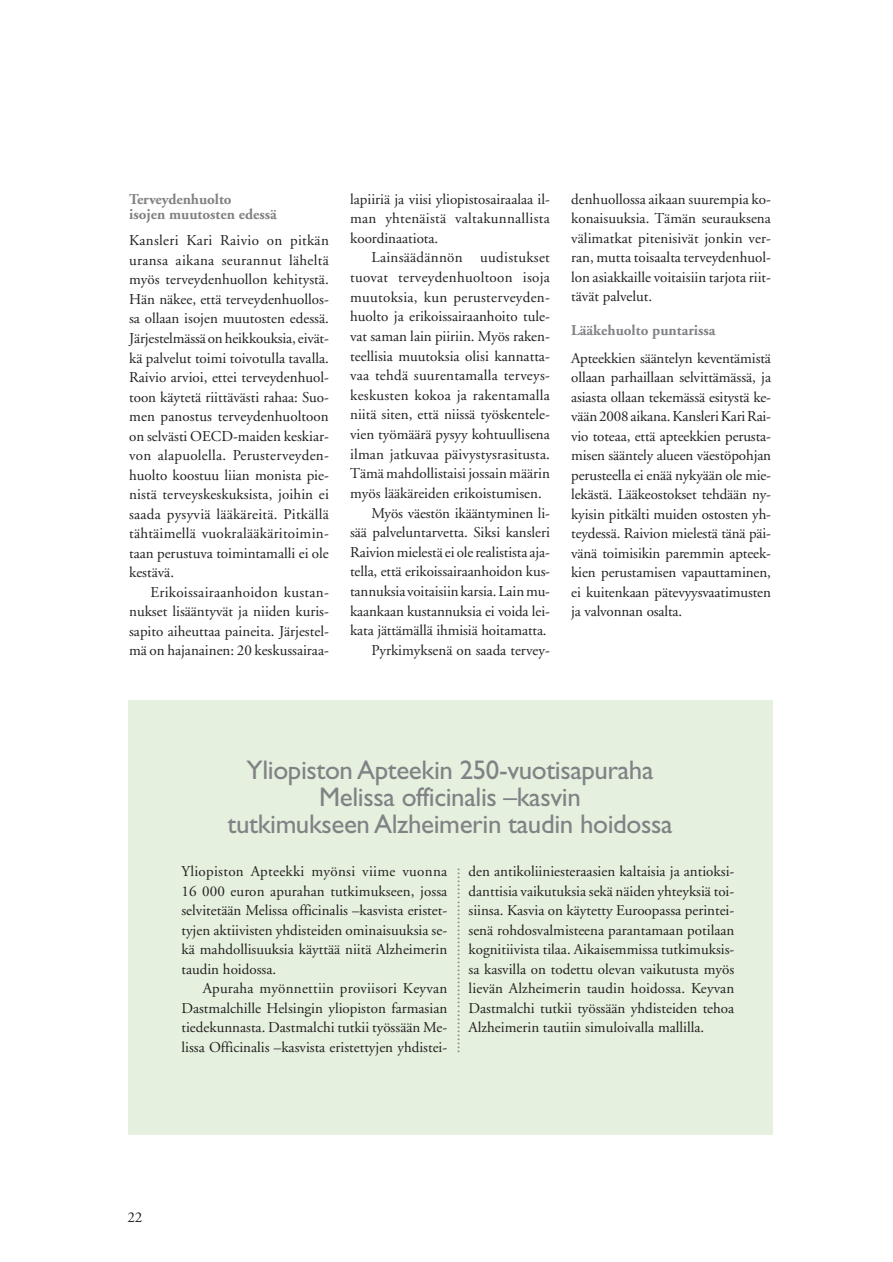
<style>
.page{position:relative;width:893px;height:1262px;background:#fff}
.page>*{position:absolute;margin:0;border:0;box-sizing:border-box;transform-origin:0 0}
.t1{font:27px/27px "Gill Sans";letter-spacing:-.015em;color:#808285;text-align:center}
.t2{font:15px/19.5px "Adobe Garamond";color:#231f20;text-align:justify}
.t3{font:15px "Adobe Garamond";letter-spacing:.02em;color:#231f20}
.t4{font:700 15px/15px "Adobe Garamond";color:#808285}
.t5{font:15px "Gill Sans";color:#808285}
</style>
<div class="page">
<div style="left:128px;top:700px;width:644px;height:434px;background:#e5f1de"></div>
<p class="t4" style="left:129px;top:193px;width:149px">Terveydenhuolto<br>isojen muutosten edessä</p>
<p class="t2" style="left:129px;top:232px;width:201px">Kansleri Kari Raivio on pitkän uransa aikana seurannut läheltä myös terveydenhuollon kehitystä.<br>Hän näkee, että terveydenhuollos&shy;sa ollaan isojen muutosten edessä.<br>Järjestelmässä on heikkouksia, eivät&shy;kä palvelut toimi toivotulla tavalla.<br>Raivio arvioi, ettei terveydenhuol&shy;toon käytetä riittävästi rahaa: Suo&shy;men panostus terveydenhuoltoon on selvästi OECD-maiden keskiar&shy;von alapuolella. Perusterveyden&shy;huolto koostuu liian monista pie&shy;nistä terveyskeskuksista, joihin ei saada pysyviä lääkäreitä. Pitkällä tähtäimellä vuokralääkäritoimin&shy;taan perustuva toimintamalli ei ole kestävä.</p>
<p class="t2" style="left:129px;top:583px;width:201px;text-indent:21px">Erikoissairaanhoidon kustan&shy;nukset lisääntyvät ja niiden kuris&shy;sapito aiheuttaa paineita. Järjestel&shy;mä on hajanainen: 20 keskussairaa-</p>
<p class="t2" style="left:350px;top:191px;width:201px">lapiiriä ja viisi yliopistosairaalaa il&shy;man yhtenäistä valtakunnallista koordinaatiota.</p>
<p class="t3" style="left:371px;top:251px;width:180px">Lainsäädännön uudistukset</p>
<p class="t3" style="left:350px;top:271px;width:201px">tuovat terveydenhuoltoon isoja</p>
<p class="t3" style="left:350px;top:291px;width:201px">muutoksia, kun perusterveyden-</p>
<p class="t2" style="left:350px;top:308px;width:201px">huolto ja erikoissairaanhoito tule-</p>
<p class="t2" style="left:350px;top:328px;width:201px">vat saman lain piiriin. Myös raken-</p>
<p class="t2" style="left:350px;top:347px;width:201px">teellisia muutoksia olisi kannatta-</p>
<p class="t2" style="left:350px;top:367px;width:201px">vaa tehdä suurentamalla terveys-</p>
<p class="t3" style="left:350px;top:389px;width:201px">keskusten kokoa ja rakentamalla</p>
<p class="t2" style="left:350px;top:406px;width:201px">niitä siten, että niissä työskentele-</p>
<p class="t2" style="left:350px;top:426px;width:201px">vien työmäärä pysyy kohtuullisena</p>
<p class="t2" style="left:350px;top:445px;width:201px">ilman jatkuvaa päivystysrasitusta.</p>
<p class="t2" style="left:350px;top:465px;width:201px">Tämä mahdollistaisi jossain määrin</p>
<p class="t2" style="left:350px;top:485px;width:193px">myös lääkäreiden erikoistumisen.</p>
<p class="t2" style="left:371px;top:504px;width:180px">Myös väestön ikääntyminen li-</p>
<p class="t2" style="left:350px;top:524px;width:201px">sää palveluntarvetta. Siksi kansleri</p>
<p class="t2" style="left:350px;top:543px;width:201px">Raivion mielestä ei ole realistista aja-</p>
<p class="t2" style="left:350px;top:563px;width:201px">tella, että erikoissairaanhoidon kus-</p>
<p class="t2" style="left:350px;top:583px;width:201px">tannuksia voitaisiin karsia. Lain mu-</p>
<p class="t2" style="left:350px;top:602px;width:201px">kaankaan kustannuksia ei voida lei-</p>
<p class="t2" style="left:350px;top:622px;width:198px">kata jättämällä ihmisiä hoitamatta.</p>
<p class="t2" style="left:371px;top:641px;width:180px">Pyrkimyksenä on saada tervey-</p>
<p class="t2" style="left:571px;top:191px;width:201px">denhuollossa aikaan suurempia ko&shy;konaisuuksia. Tämän seurauksena välimatkat pitenisivät jonkin ver&shy;ran, mutta toisaalta terveydenhuol&shy;lon asiakkaille voitaisiin tarjota riit&shy;tävät palvelut.</p>
<p class="t4" style="left:571px;top:324px;width:146px">Lääkehuolto puntarissa</p>
<p class="t2" style="left:571px;top:350px;width:201px">Apteekkien sääntelyn keventämistä ollaan parhaillaan selvittämässä, ja asiasta ollaan tekemässä esitystä ke&shy;vään 2008 aikana. Kansleri Kari Rai&shy;vio toteaa, että apteekkien perusta&shy;misen sääntely alueen väestöpohjan perusteella ei enää nykyään ole mie&shy;lekästä. Lääkeostokset tehdään ny&shy;kyisin pitkälti muiden ostosten yh&shy;teydessä. Raivion mielestä tänä päi&shy;vänä toimisikin paremmin apteek&shy;kien perustamisen vapauttaminen, ei kuitenkaan pätevyysvaatimusten ja valvonnan osalta.</p>
<h1 class="t1" style="left:227px;top:759px;width:446px">Yliopiston Apteekin 250-vuotisapuraha<br>Melissa officinalis –kasvin<br>tutkimukseen Alzheimerin taudin hoidossa</h1>
<p class="t5" style="left:449px;top:1052px;width:186px;rotate:-90deg">..............................................</p>
<p class="t2" style="left:181px;top:863px;width:267px">Yliopiston Apteekki myönsi viime vuonna 16 000 euron apurahan tutkimukseen, jossa selvitetään Melissa officinalis –kasvista eristet&shy;tyjen aktiivisten yhdisteiden ominaisuuksia se&shy;kä mahdollisuuksia käyttää niitä Alzheimerin taudin hoidossa.</p>
<p class="t2" style="left:181px;top:980px;width:267px;text-indent:21px">Apuraha myönnettiin proviisori Keyvan Dastmalchille Helsingin yliopiston farmasian tiedekunnasta. Dastmalchi tutkii työssään Me&shy;lissa Officinalis –kasvista eristettyjen yhdistei-</p>
<p class="t2" style="left:468px;top:863px;width:267px">den antikoliiniesteraasien kaltaisia ja antioksi&shy;danttisia vaikutuksia sekä näiden yhteyksiä toi&shy;siinsa. Kasvia on käytetty Euroopassa perintei&shy;senä rohdosvalmisteena parantamaan potilaan kognitiivista tilaa. Aikaisemmissa tutkimuksis&shy;sa kasvilla on todettu olevan vaikutusta myös lievän Alzheimerin taudin hoidossa. Keyvan Dastmalchi tutkii työssään yhdisteiden tehoa Alzheimerin tautiin simuloivalla mallilla.</p>
<p class="t2" style="left:127px;top:1209px;width:16px">22</p>
</div>
